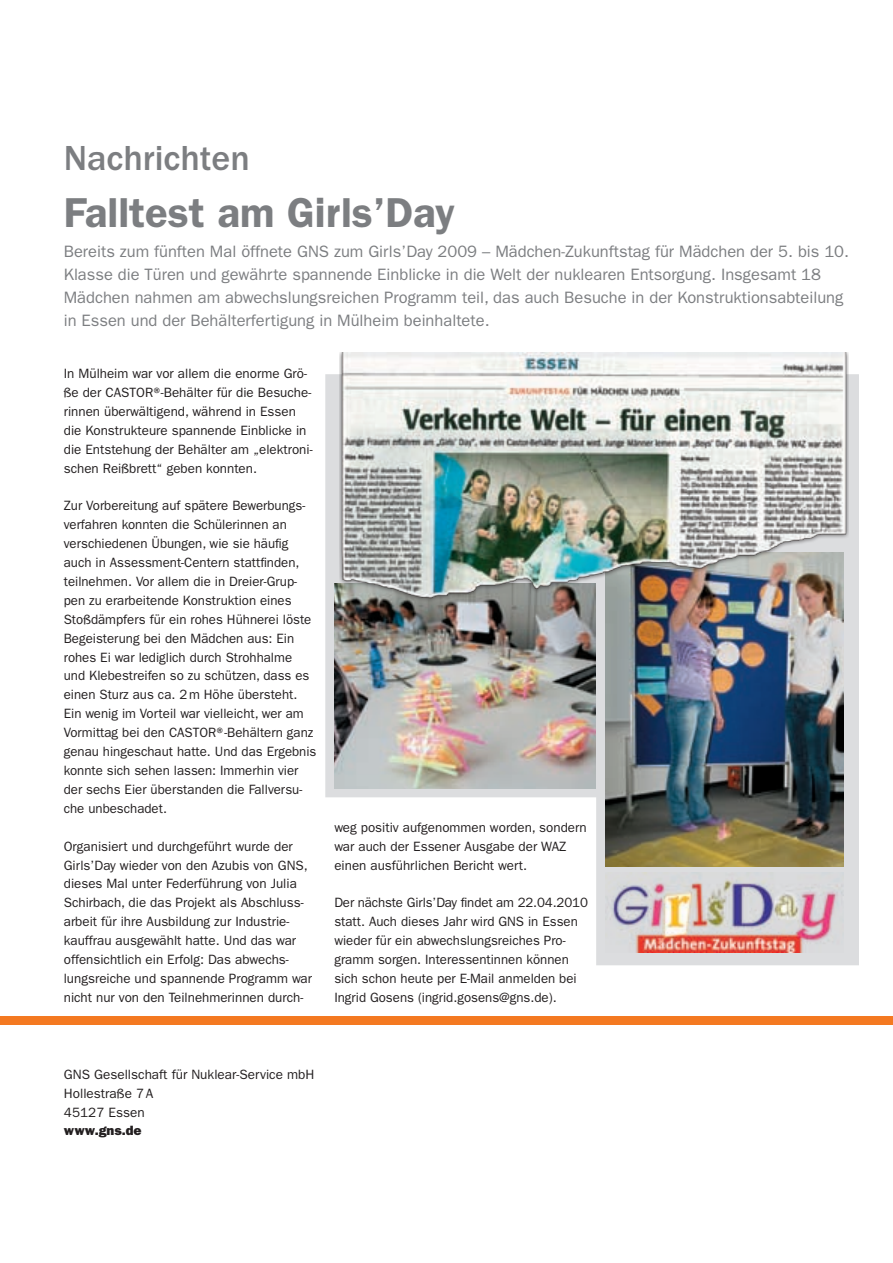
<style>
.page{position:relative;width:893px;height:1263px;background:#fff}
.page>*{position:absolute;margin:0;border:0;box-sizing:border-box;transform-origin:0 0}
.t1{font:600 42px "Franklin Gothic";color:#7c7e81}
.t2{font:500 36px "Franklin Gothic";color:#7c7e81}
.t3{font:16.5px/23.1px "Franklin Gothic";color:#7c7e81}
.t4{font:13.5px/18.9px "Franklin Gothic";color:#231f20}
.t5{font:800 13.5px "Franklin Gothic";color:#231f20}
</style>
<div class="page">
<div style="left:0;top:1016px;width:893px;height:9px;background:#f47921"></div>
<svg style="left:325px;top:374px;width:534px;height:591px"></svg>
<img style="left:334px;top:583px;width:261px;height:206px">
<img style="left:605px;top:607px;width:238px;height:259px">
<img style="left:339px;top:353px;width:509px;height:254px">
<img style="left:605px;top:872px;width:239px;height:80px">
<h2 class="t2" style="left:64px;top:138px;width:188px">Nachrichten</h2>
<h1 class="t1" style="left:64px;top:188px;width:393px">Falltest am Girls’Day</h1>
<p class="t3" style="left:64px;top:240px;width:787px">Bereits zum fünften Mal öffnete GNS zum Girls’Day 2009 – Mädchen-Zukunftstag für Mädchen der 5. bis 10.<br>Klasse die Türen und gewährte spannende Einblicke in die Welt der nuklearen Entsorgung. Insgesamt 18<br>Mädchen nahmen am abwechslungsreichen Programm teil, das auch Besuche in der Konstruktionsabteilung in Essen und der Behälterfertigung in Mülheim beinhaltete.</p>
<p class="t4" style="left:64px;top:364px;width:250px">In Mülheim war vor allem die enorme Grö&shy;ße der CASTOR®-Behälter für die Besuche&shy;rinnen überwältigend, während in Essen die Konstrukteure spannende Einblicke in die Entstehung der Behälter am „elektroni&shy;schen Reißbrett“ geben konnten.</p>
<p class="t4" style="left:64px;top:496px;width:254px">Zur Vorbereitung auf spätere Bewerbungs&shy;verfahren konnten die Schülerinnen an verschiedenen Übungen, wie sie häufig auch in Assessment-Centern stattfinden, teilnehmen. Vor allem die in Dreier-Grup&shy;pen zu erarbeitende Konstruktion eines Stoßdämpfers für ein rohes Hühnerei löste Begeisterung bei den Mädchen aus: Ein rohes Ei war lediglich durch Strohhalme und Klebestreifen so zu schützen, dass es einen Sturz aus ca. 2m Höhe übersteht.<br>Ein wenig im Vorteil war vielleicht, wer am Vormittag bei den CASTOR®-Behältern ganz genau hingeschaut hatte. Und das Ergebnis konnte sich sehen lassen: Immerhin vier der sechs Eier überstanden die Fallversu&shy;che unbeschadet.</p>
<p class="t4" style="left:64px;top:837px;width:250px">Organisiert und durchgeführt wurde der Girls’Day wieder von den Azubis von GNS, dieses Mal unter Federführung von Julia Schirbach, die das Projekt als Abschluss&shy;arbeit für ihre Ausbildung zur Industrie&shy;kauffrau ausgewählt hatte. Und das war offensichtlich ein Erfolg: Das abwechs&shy;lungsreiche und spannende Programm war nicht nur von den Teilnehmerinnen durch-</p>
<p class="t4" style="left:334px;top:818px;width:254px">weg positiv aufgenommen worden, sondern war auch der Essener Ausgabe der WAZ einen ausführlichen Bericht wert.</p>
<p class="t4" style="left:334px;top:893px;width:255px">Der nächste Girls’Day findet am 22.04.2010 statt. Auch dieses Jahr wird GNS in Essen wieder für ein abwechslungsreiches Pro&shy;gramm sorgen. Interessentinnen können sich schon heute per E-Mail anmelden bei Ingrid Gosens (ingrid.gosens@gns.de).</p>
<p class="t4" style="left:64px;top:1065px;width:252px">GNS Gesellschaft für Nuklear-Service mbH<br>Hollestraße 7A<br>45127 Essen</p>
<p class="t5" style="left:64px;top:1123px;width:79px">www.gns.de</p>
</div>
